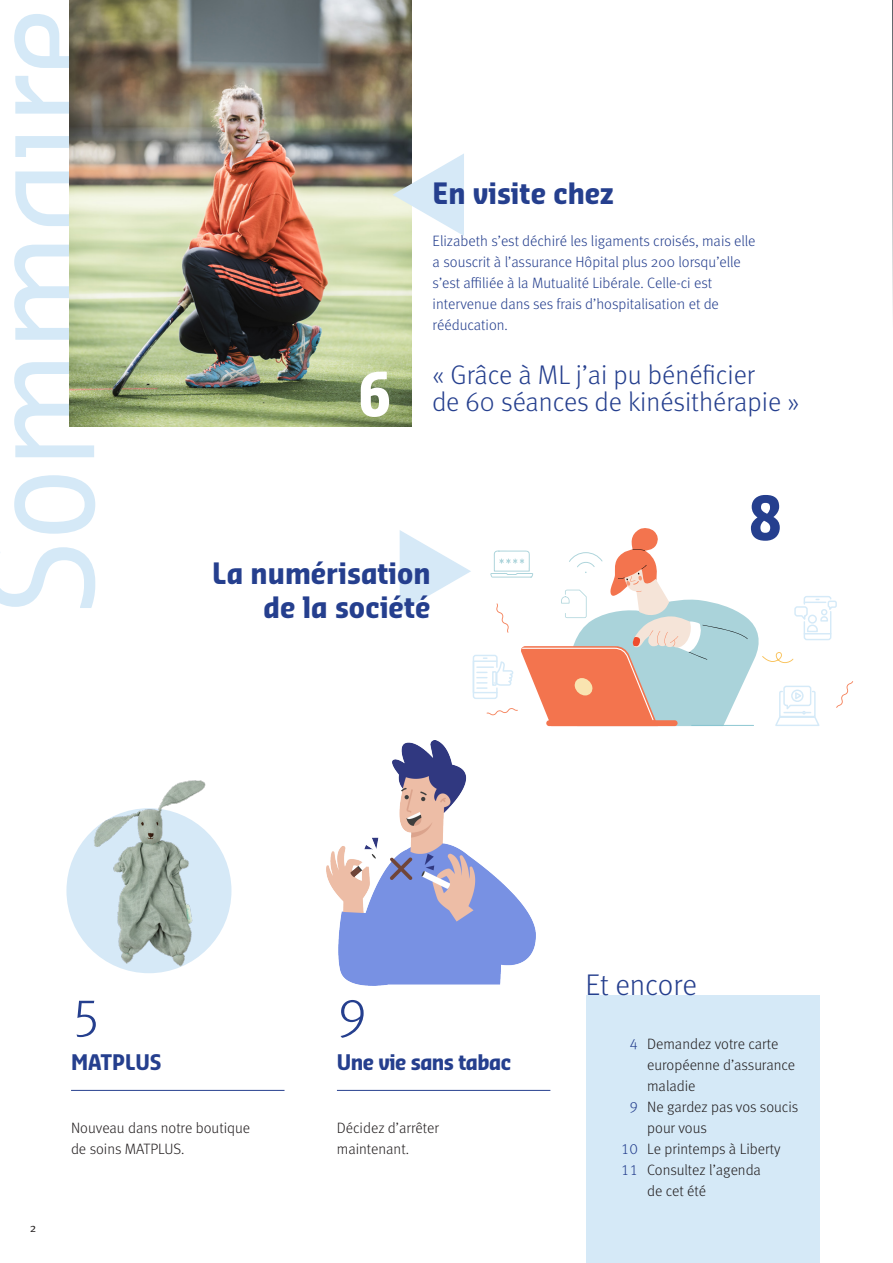
<style>
.page{position:relative;width:893px;height:1263px;background:#fff}
.page>*{position:absolute;margin:0;border:0;box-sizing:border-box;transform-origin:0 0}
.TIT{font:144px "Sansa Con Pro";color:#d5e9f7}
.t1{font:700 59.7px "Sansa Con Pro";color:#253f8e}
.t2{font:700 59.7px "Sansa Con Pro";color:#fff}
.t3{font:300 53.25px "Meta Pro";color:#253f8e}
.t4{font:300 29.85px "Meta Pro";color:#253f8e}
.t5{font:700 28.8px/34.5px "Sansa Con Pro";color:#253f8e;text-align:right}
.t6{font:300 27px/27px "Meta Pro";color:#253f8e}
.t7{font:700 21px "Sansa Con Pro";letter-spacing:-.025em;color:#253f8e}
.t8{font:700 21px "Sansa Con Pro";color:#253f8e}
.t9{font:300 15px/21px "Meta Pro";color:#253f8e}
.t10{font:300 15px/21px "Meta Pro";color:#231f20}
.t11{font:12px "Meta Pro Norm";color:#231f20}
.s1{color:#253f8e}
</style>
<div class="page">
<hr style="left:892px;top:0;width:1px;height:339px;background:#383e44">
<div style="left:586px;top:995px;width:233px;height:268px;background:#d5e9f7"></div>
<hr style="left:71px;top:1090px;width:214px;height:1px;background:#253f8e">
<hr style="left:337px;top:1090px;width:213px;height:1px;background:#253f8e">
<img style="left:70px;top:0;width:341px;height:427px">
<svg style="left:393px;top:153px;width:71px;height:83px"></svg>
<svg style="left:400px;top:530px;width:71px;height:82px"></svg>
<img style="left:66px;top:780px;width:166px;height:191px">
<img style="left:326px;top:741px;width:210px;height:244px">
<div style="left:473px;top:655px;width:25px;height:44px;border:1px solid #d5eaf8;border-radius:2px"></div>
<div style="left:473px;top:660px;width:25px;height:33px;border:1px solid #d5eaf8"></div>
<svg style="left:477px;top:528px;width:376px;height:199px"></svg>
<p class="TIT" style="left:-59px;top:614px;width:608px;rotate:-90deg">Sommaire</p>
<p class="t2" style="left:359px;top:353px;width:33px">6</p>
<p class="t5" style="left:433px;top:176px;width:183px">En visite chez</p>
<p class="t9" style="left:433px;top:229px;width:324px">Elizabeth s’est déchiré les ligaments croisés, mais elle a souscrit à l’assurance Hôpital plus 200 lorsqu’elle s’est affiliée à la Mutualité Libérale. Celle-ci est intervenue dans ses frais d’hospitalisation et de rééducation.</p>
<p class="t6" style="left:432px;top:360px;width:369px">« Grâce à ML j’ai pu bénéficier<br>de 60 séances de kinésithérapie »</p>
<p class="t1" style="left:749px;top:477px;width:33px">8</p>
<p class="t5" style="left:212px;top:555px;width:220px">La numérisation de la société</p>
<p class="t4" style="left:586px;top:963px;width:113px">Et encore</p>
<p class="t11" style="left:30px;top:1218px;width:8px">2</p>
<p class="t3" style="left:71px;top:978px;width:32px">5</p>
<p class="t8" style="left:71px;top:1047px;width:92px">MATPLUS</p>
<p class="t10" style="left:71px;top:1116px;width:181px">Nouveau dans notre boutique de soins MATPLUS.</p>
<p class="t3" style="left:337px;top:978px;width:32px">9</p>
<p class="t7" style="left:337px;top:1047px;width:176px">Une vie sans tabac</p>
<p class="t10" style="left:337px;top:1116px;width:104px">Décidez d’arrêter maintenant.</p>
<p class="t10" style="left:647px;top:1032px;width:149px;text-indent:-18px"><span class="s1">4</span> Demandez votre carte européenne d’assurance maladie</p>
<p class="t10" style="left:647px;top:1095px;width:152px;text-indent:-18px"><span class="s1">9</span> Ne gardez pas vos soucis pour vous</p>
<p class="t10" style="left:621px;top:1137px;width:161px"><span class="s1">10</span> Le printemps à Liberty</p>
<p class="t10" style="left:647px;top:1158px;width:115px;text-indent:-26px"><span class="s1">11</span> Consultez l’agenda de cet été</p>
</div>
